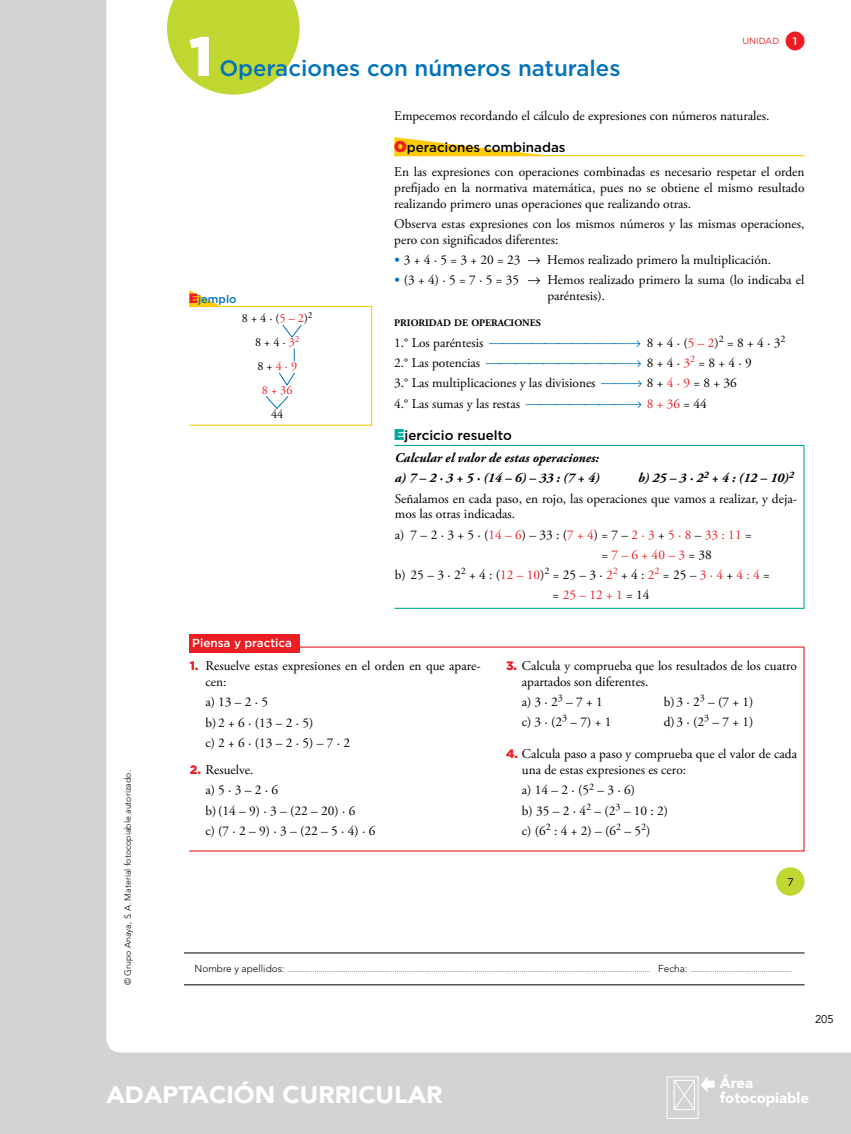
<style>
.page{position:relative;width:851px;height:1134px;background:#fff}
.page>*{position:absolute;margin:0;border:0;box-sizing:border-box;transform-origin:0 0}
.t1{font:900 55.62px "Gotham";color:#fff}
.t2{font:900 23.75px "Avenir LT Std";color:#fff;scale:1.06 1}
.t3{font:500 22.25px "Gotham";color:#0072bc}
.t4{font:900 14.88px/14.9px "Avenir LT Std";color:#fff}
.t5{font:13.38px/20.2px "Adobe Garamond Pro";color:#000}
.t6{font:italic 700 13.38px/20.2px "Adobe Garamond Pro";color:#000}
.t7{font:13.38px "Adobe Garamond Pro";color:#ed1d24}
.t8{font:500 13.38px "Gotham";color:#000}
.t9{font:12.25px/23.9px "Adobe Garamond Pro";color:#000;text-align:center}
.t10{font:500 11.62px "Gotham";color:#fff}
.t11{font:11.25px "Avenir LT Std";color:#000}
.t12{font:500 11.12px "Gotham";color:#0072bc}
.t13{font:11.12px "Gotham";color:#000}
.t14{font:700 10px "Adobe Garamond Pro";color:#000}
.t15{font:8.88px "Gotham";color:#ed1d24}
.t16{font:300 8.75px "Avenir LT Std";color:#000}
.t17{font:300 7.5px "Avenir LT Std";color:#000}
.s1{font-weight:500;font-size:11.12px;color:#fff}
.s2{font-weight:900;font-size:13.38px;color:#ed1d24}
.s3{color:#ed1d24}
.s4{font-family:"Gotham";font-weight:900;font-size:15.62px;color:#ed1d24}
.s5{font-family:"Gotham";font-weight:500}
.s6{font-family:"Gotham";font-weight:900;font-size:12.25px;color:#0072bc}
.s7{color:#0072bc}
.s8{font-weight:900;font-size:15.62px;color:#00a99d}
.s9{font-weight:700;font-style:italic}
.s10{color:#000}
.s11{font-family:"Gotham";font-weight:900;font-size:12.25px;color:#ed1d24}
.s12{font-size:10px}
</style>
<div class="page">
<div style="left:0;top:0;width:850px;height:1134px;background:#d1d3d4"></div>
<div style="left:106px;top:0;width:744px;height:1052px;background:#fff"></div>
<div style="left:666px;top:1076px;width:32px;height:43px;border:1px solid #fff"></div>
<svg style="left:672px;top:1076px;width:42px;height:35px"></svg>
<hr style="left:184px;top:953px;width:620px;height:1px;background:#000">
<hr style="left:184px;top:984px;width:620px;height:1px;background:#000">
<div style="left:785px;top:32px;width:19px;height:18px;background:#ed1d24;border-radius:50%"></div>
<div style="left:776px;top:867px;width:28px;height:29px;background:#bfd730;border-radius:50%"></div>
<svg style="left:394px;top:137px;width:158px;height:18px;background:#ffe68b"></svg>
<hr style="left:394px;top:155px;width:410px;height:1px;background:#ffcb05">
<div style="left:393px;top:445px;width:411px;height:164px;border:1px solid #00a99d"></div>
<svg style="left:167px;top:0;width:132px;height:95px;background:#c9dd51"></svg>
<div style="left:189px;top:634px;width:110px;height:19px;background:#ed1d24"></div>
<svg style="left:189px;top:290px;width:32px;height:16px"></svg>
<div style="left:188px;top:306px;width:184px;height:120px;border:1px solid #ffcb05"></div>
<svg style="left:294px;top:348px;width:1px;height:13px"></svg>
<svg style="left:282px;top:324px;width:20px;height:14px"></svg>
<svg style="left:278px;top:372px;width:17px;height:14px"></svg>
<svg style="left:265px;top:396px;width:23px;height:13px"></svg>
<p class="t1" style="left:189px;top:18px;width:25px">1</p>
<p class="t3" style="left:219px;top:54px;width:402px">Operaciones con números naturales</p>
<p class="t15" style="left:742px;top:35px;width:56px">UNIDAD <span class="s1">1</span></p>
<p class="t16" style="left:122px;top:985px;width:217px;rotate:-90deg">© Grupo Anaya, S.A. Material fotocopiable autorizado.</p>
<p class="t12" style="left:189px;top:292px;width:49px"><span class="s2">E</span>jemplo</p>
<p class="t9" style="left:242px;top:307px;width:72px">8 + 4 · (<span class="s3">5 – 2</span>)<sup>2<br></sup>8 + 4 · <span class="s3">3</span><sup>2<br></sup>8 + <span class="s3">4 · 9<br>8 + 36<br></span>44</p>
<p class="t10" style="left:192px;top:635px;width:101px">Piensa y practica</p>
<p class="t5" style="left:394px;top:106px;width:376px">Empecemos recordando el cálculo de expresiones con números naturales.</p>
<p class="t5" style="left:394px;top:136px;width:411px;line-height:24.4px"><span class="s4">O</span><span class="s5">peraciones combinadas<br></span>En las expresiones con operaciones combinadas es necesario respetar el orden</p>
<p class="t5" style="left:394px;top:180px;width:411px;line-height:15.6px">prefijado en la normativa matemática, pues no se obtiene el mismo resultado realizando primero unas operaciones que realizando otras.</p>
<p class="t5" style="left:394px;top:216px;width:411px;line-height:15.6px">Observa estas expresiones con los mismos números y las mismas operaciones, pero con significados diferentes:</p>
<p class="t5" style="left:394px;top:250px;width:378px"><span class="s6">•</span> 3 + 4 · 5 = 3 + 20 = 23 → Hemos realizado primero la multiplicación.</p>
<p class="t5" style="left:547px;top:272px;width:259px;line-height:15.6px;text-indent:-153px"><span class="s6">•</span> (3 + 4) · 5 = 7 · 5 = 35 → Hemos realizado primero la suma (lo indicaba el paréntesis).</p>
<p class="t14" style="left:394px;top:317px;width:148px">PRIORIDAD DE OPERACIONES</p>
<p class="t5" style="left:394px;top:333px;width:392px">1.° Los paréntesis <span class="s7">⎯⎯⎯⎯⎯⎯⎯⎯⎯⎯→</span> 8 + 4 · (<span class="s3">5 – 2</span>)<sup>2</sup> = 8 + 4 · 3<sup>2<br></sup>2.° Las potencias <span class="s7">⎯⎯⎯⎯⎯⎯⎯⎯⎯⎯→</span> 8 + 4 · <span class="s3">3</span><sup>2</sup> = 8 + 4 · 9<br>3.° Las multiplicaciones y las divisiones <span class="s7">⎯⎯→</span> 8 + <span class="s3">4 · 9</span> = 8 + 36<br>4.° Las sumas y las restas <span class="s7">⎯⎯⎯⎯⎯⎯⎯→</span> <span class="s3">8 + 36</span> = 44</p>
<p class="t8" style="left:394px;top:426px;width:119px"><span class="s8">E</span>jercicio resuelto</p>
<p class="t6" style="left:395px;top:448px;width:206px">Calcular el valor de estas operaciones: a) 7 – 2 · 3 + 5 · (14 – 6) – 33 : (7 + 4)</p>
<p class="t5" style="left:395px;top:468px;width:403px;text-align:right"><span class="s9">b) 25 – 3 · 2</span><sup>2</sup> <span class="s9">+ 4 : (12 – 10)</span><sup>2<br></sup>Señalamos en cada paso, en rojo, las operaciones que vamos a realizar, y deja-</p>
<p class="t5" style="left:395px;top:504px;width:122px">mos las otras indicadas.</p>
<p class="t5" style="left:395px;top:525px;width:358px">a) 7 – 2 · 3 + 5 · (<span class="s3">14 – 6</span>) – 33 : (<span class="s3">7 + 4</span>) = 7 – <span class="s3">2 · 3</span> + <span class="s3">5 · 8</span> – <span class="s3">33 : 11</span> =</p>
<p class="t7" style="left:601px;top:546px;width:112px"><span class="s10">=</span> 7 – 6 + 40 – 3 <span class="s10">= 38</span></p>
<p class="t5" style="left:395px;top:565px;width:376px">b) 25 – 3 · 2<sup>2</sup> + 4 : (<span class="s3">12 – 10</span>)<sup>2</sup> = 25 – 3 · <span class="s3">2</span><sup>2</sup> + 4 : <span class="s3">2</span><sup>2</sup> = 25 – <span class="s3">3 · 4</span> + <span class="s3">4 : 4</span> =</p>
<p class="t7" style="left:552px;top:587px;width:98px"><span class="s10">=</span> 25 – 12 + 1 <span class="s10">= 14</span></p>
<p class="t5" style="left:205px;top:658px;width:277px;line-height:16px;text-indent:-16px"><span class="s11">1.</span> Resuelve estas expresiones en el orden en que apare&shy;cen:</p>
<p class="t5" style="left:205px;top:692px;width:146px">a) 13 – 2 · 5<br>b)2 + 6 · (13 – 2 · 5)<br>c) 2 + 6 · (13 – 2 · 5) – 7 · 2</p>
<p class="t5" style="left:205px;top:760px;width:171px;text-indent:-16px"><span class="s11">2.</span> Resuelve.<br>a) 5 · 3 – 2 · 6<br>b)(14 – 9) · 3 – (22 – 20) · 6<br>c) (7 · 2 – 9) · 3 – (22 – 5 · 4) · 6</p>
<p class="t5" style="left:521px;top:658px;width:277px;line-height:15.6px;text-indent:-16px"><span class="s11">3.</span> Calcula y comprueba que los resultados de los cuatro apartados son diferentes.</p>
<p class="t5" style="left:521px;top:692px;width:83px">a) 3 · 2<sup>3</sup> – 7 + 1</p>
<p class="t5" style="left:663px;top:692px;width:91px">b)3 · 2<sup>3</sup> – (7 + 1)</p>
<p class="t5" style="left:521px;top:712px;width:91px">c) 3 · (2<sup>3</sup> – 7) + 1</p>
<p class="t5" style="left:663px;top:712px;width:91px">d)3 · (2<sup>3</sup> – 7 + 1)</p>
<p class="t5" style="left:521px;top:746px;width:277px;line-height:16px;text-indent:-16px"><span class="s11">4.</span> Calcula paso a paso y comprueba que el valor de cada una de estas expresiones es cero:</p>
<p class="t5" style="left:521px;top:780px;width:148px">a) 14 – 2 · (5<sup>2</sup> – 3 · 6)<br>b) 35 – 2 · 4<sup>2</sup> – (2<sup>3</sup> – 10 : 2) c) (6<sup>2</sup> : 4 + 2) – (6<sup>2</sup> – 5<sup>2</sup>)</p>
<p class="t13" style="left:786px;top:875px;width:8px">7</p>
<p class="t17" style="left:195px;top:965px;width:599px"><span class="s12">Nombre y apellidos:</span> .......................................................................................................................................................................................... <span class="s12">Fecha:</span> ....................................................</p>
<p class="t11" style="left:814px;top:1013px;width:20px">205</p>
<h2 class="t2" style="left:106px;top:1080px;width:318px">ADAPTACIÓN CURRICULAR</h2>
<p class="t4" style="left:719px;top:1075px;width:91px">Área fotocopiable</p>
</div>
